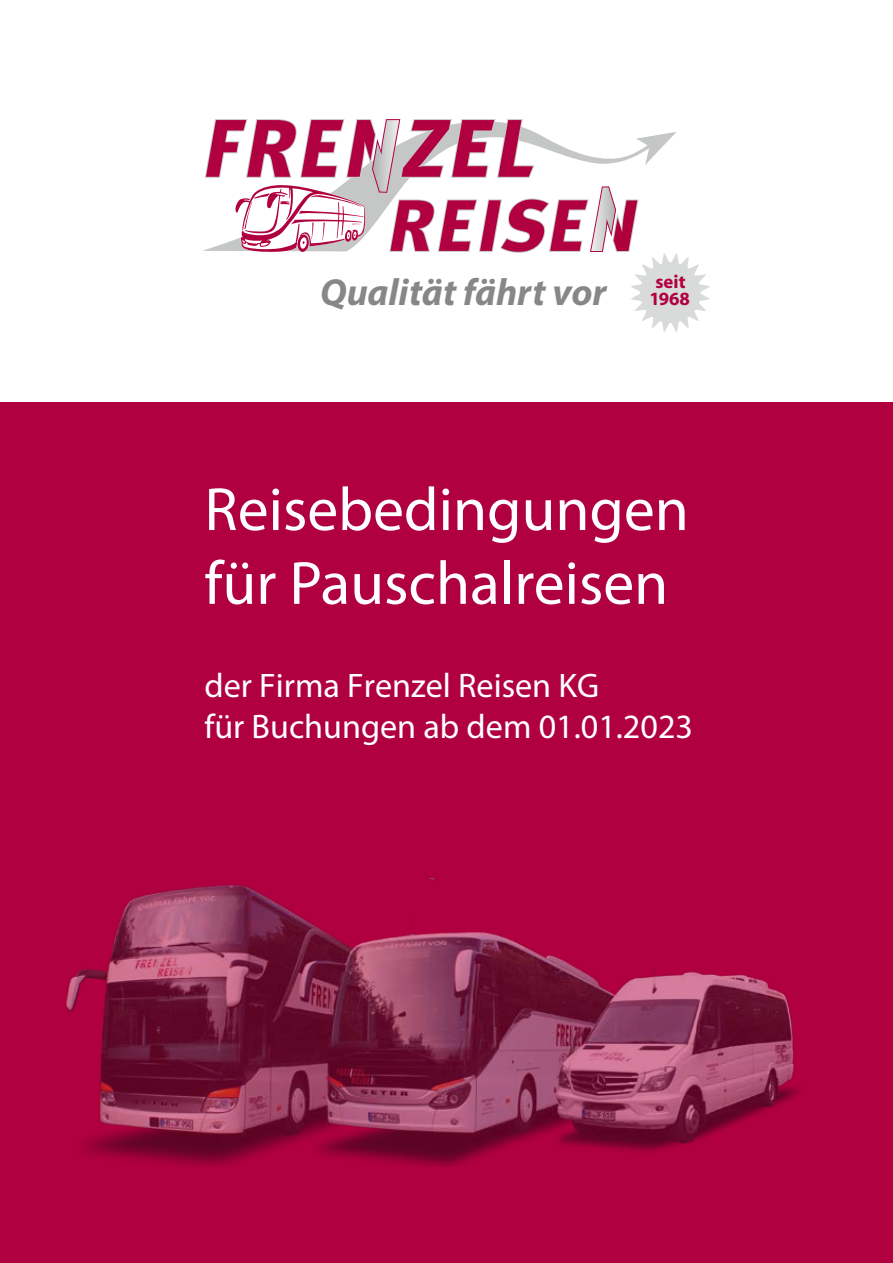
<style>
.page{position:relative;width:893px;height:1263px;background:#fff}
.page>*{position:absolute;margin:0;border:0;box-sizing:border-box;transform-origin:0 0}
.t1{font:61.5px/73.8px "Myriad Pro";color:#fff}
.t2{font:italic 700 37.8px "Myriad Pro";color:#868786}
.t3{font:34.2px/41px "Myriad Pro";color:#fff}
.t4{font:18.75px/16.6px "Adobe Corp ID Myriad Bd";color:#b0003f;text-align:center}
</style>
<div class="page">
<div style="left:0;top:403px;width:893px;height:860px;background:#b0003f"></div>
<svg style="left:205px;top:119px;width:505px;height:213px"></svg>
<img style="left:66px;top:878px;width:733px;height:289px">
<p class="t2" style="left:320px;top:268px;width:288px">Qualität fährt vor</p>
<p class="t4" style="left:649px;top:274px;width:42px">seit<br>1968</p>
<h1 class="t1" style="left:204px;top:471px;width:486px">Reisebedingungen für Pauschalreisen</h1>
<p class="t3" style="left:204px;top:664px;width:490px">der Firma Frenzel Reisen KG<br>für Buchungen ab dem 01.01.2023</p>
</div>
